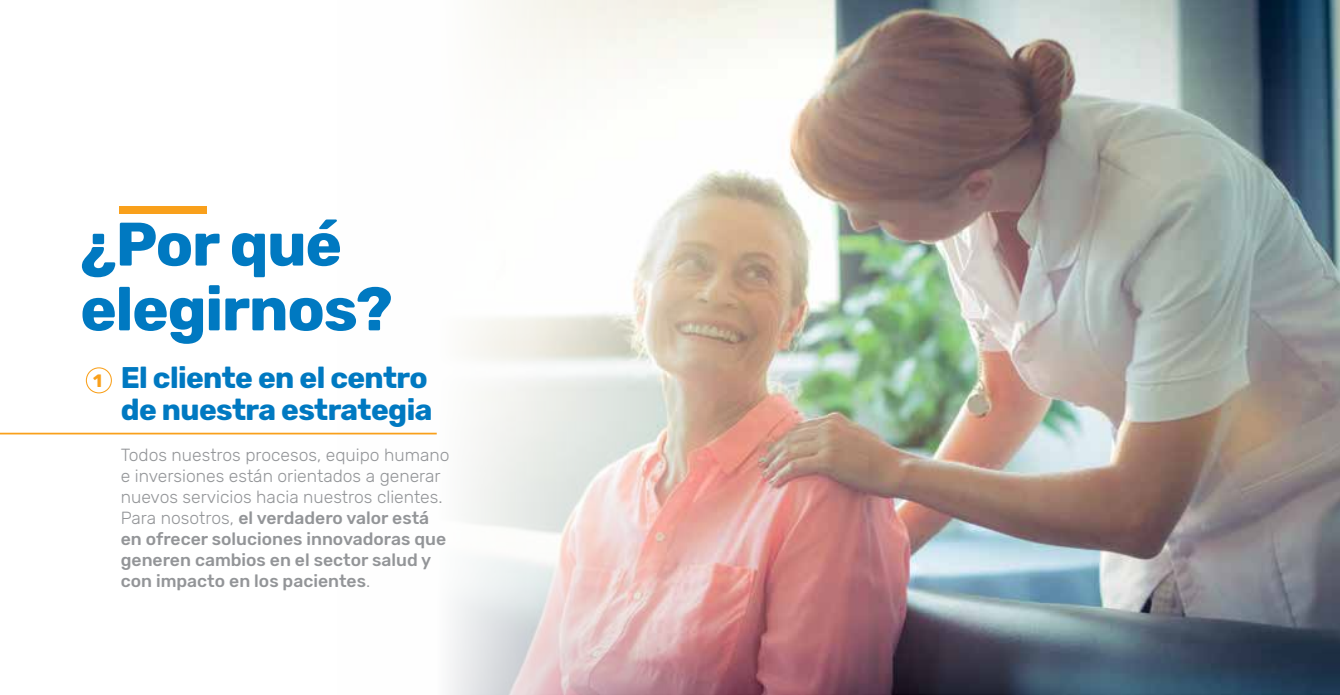
<style>
.page{position:relative;width:1340px;height:695px;background:#fff}
.page>*{position:absolute;margin:0;border:0;box-sizing:border-box;transform-origin:0 0}
.t1{font:700 61.25px/64.8px "Rubik";letter-spacing:-.02em;color:#0079c1}
.t2{font:700 29.75px/31.5px "Rubik";letter-spacing:-.02em;color:#0079c1}
.t3{font:700 17.85px "Rubik";color:#f9a01b}
.t4{font:300 17.5px/21px "Rubik";color:#939598}
.s1{font-weight:500}
</style>
<div class="page">
<img style="left:337px;top:0;width:1002px;height:694px">
<div style="left:119px;top:206px;width:88px;height:7px;background:#f9a01b"></div>
<hr style="left:0;top:432px;width:437px;height:2px;background:#f9a01b">
<div style="left:86px;top:367px;width:26px;height:26px;border:1px solid #f9a01b;border-radius:50%"></div>
<h1 class="t1" style="left:80px;top:213px;width:314px">¿Por qué elegirnos?</h1>
<h2 class="t2" style="left:121px;top:363px;width:313px">El cliente en el centro de nuestra estrategia</h2>
<p class="t4" style="left:121px;top:444px;width:330px">Todos nuestros procesos, equipo humano e inversiones están orientados a generar nuevos servicios hacia nuestros clientes.<br>Para nosotros, <span class="s1">el verdadero valor está en ofrecer soluciones innovadoras que generen cambios en el sector salud y con impacto en los pacientes</span>.</p>
<p class="t3" style="left:93px;top:370px;width:10px">1</p>
</div>
